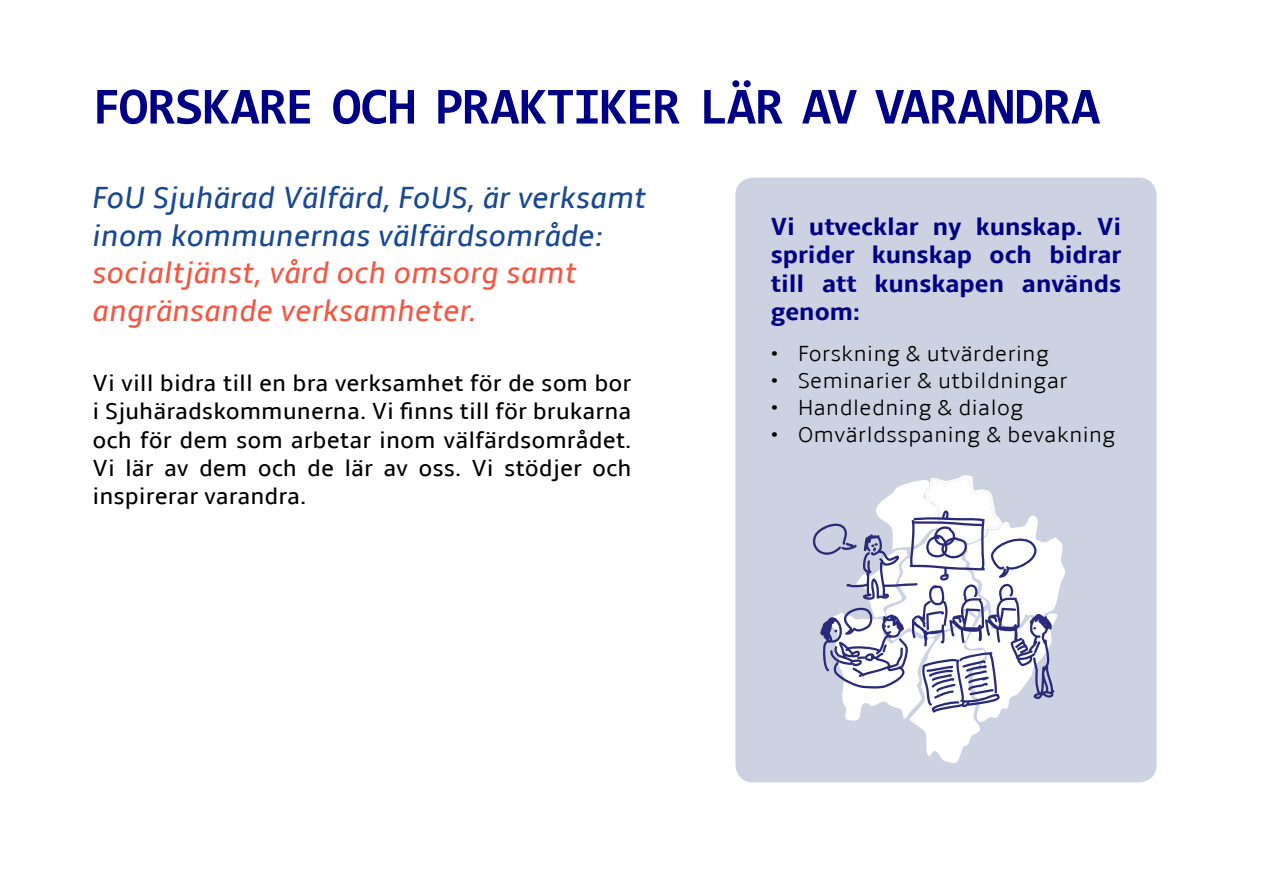
<style>
.page{position:relative;width:1263px;height:893px;background:#fff}
.page>*{position:absolute;margin:0;border:0;box-sizing:border-box;transform-origin:0 0}
.t1{font:700 52.5px "Consolas";letter-spacing:-.02em;color:#000085}
.t2{font:italic 31.5px/37.5px "Amble";color:#184891}
.t3{font:italic 31.5px/37.5px "Amble";color:#f25945}
.t4{font:700 25.5px/28.5px "Amble";color:#000085;text-align:justify}
.t5{font:24px/28.5px "Amble";color:#000;text-align:justify}
.t6{font:300 22.5px "Amble";color:#000}
</style>
<div class="page">
<div style="left:735px;top:178px;width:421px;height:604px;background:#cdd2e3;border-radius:18px"></div>
<svg style="left:845px;top:475px;width:220px;height:288px"></svg>
<svg style="left:813px;top:510px;width:241px;height:202px;fill:#fafafc"></svg>
<h1 class="t1" style="left:93px;top:73px;width:1009px">FORSKARE OCH PRAKTIKER LÄR AV VARANDRA</h1>
<h2 class="t2" style="left:93px;top:180px;width:555px">FoU Sjuhärad Välfärd, FoUS, är verksamt inom kommunernas välfärdsområde:</h2>
<h2 class="t3" style="left:93px;top:255px;width:486px">socialtjänst, vård och omsorg samt angränsande verksamheter.</h2>
<p class="t5" style="left:93px;top:369px;width:540px">Vi vill bidra till en bra verksamhet för de som bor i Sjuhäradskommunerna. Vi finns till för brukarna och för dem som arbetar inom välfärdsområdet.<br>Vi lär av dem och de lär av oss. Vi stödjer och inspirerar varandra.</p>
<p class="t4" style="left:771px;top:212px;width:352px">Vi utvecklar ny kunskap. Vi sprider kunskap och bidrar till att kunskapen används genom:</p>
<p class="t6" style="left:771px;top:340px;width:280px">• Forskning &amp; utvärdering</p>
<p class="t6" style="left:771px;top:367px;width:298px">• Seminarier &amp; utbildningar</p>
<p class="t6" style="left:771px;top:394px;width:254px">• Handledning &amp; dialog</p>
<p class="t6" style="left:771px;top:421px;width:346px">• Omvärldsspaning &amp; bevakning</p>
</div>
